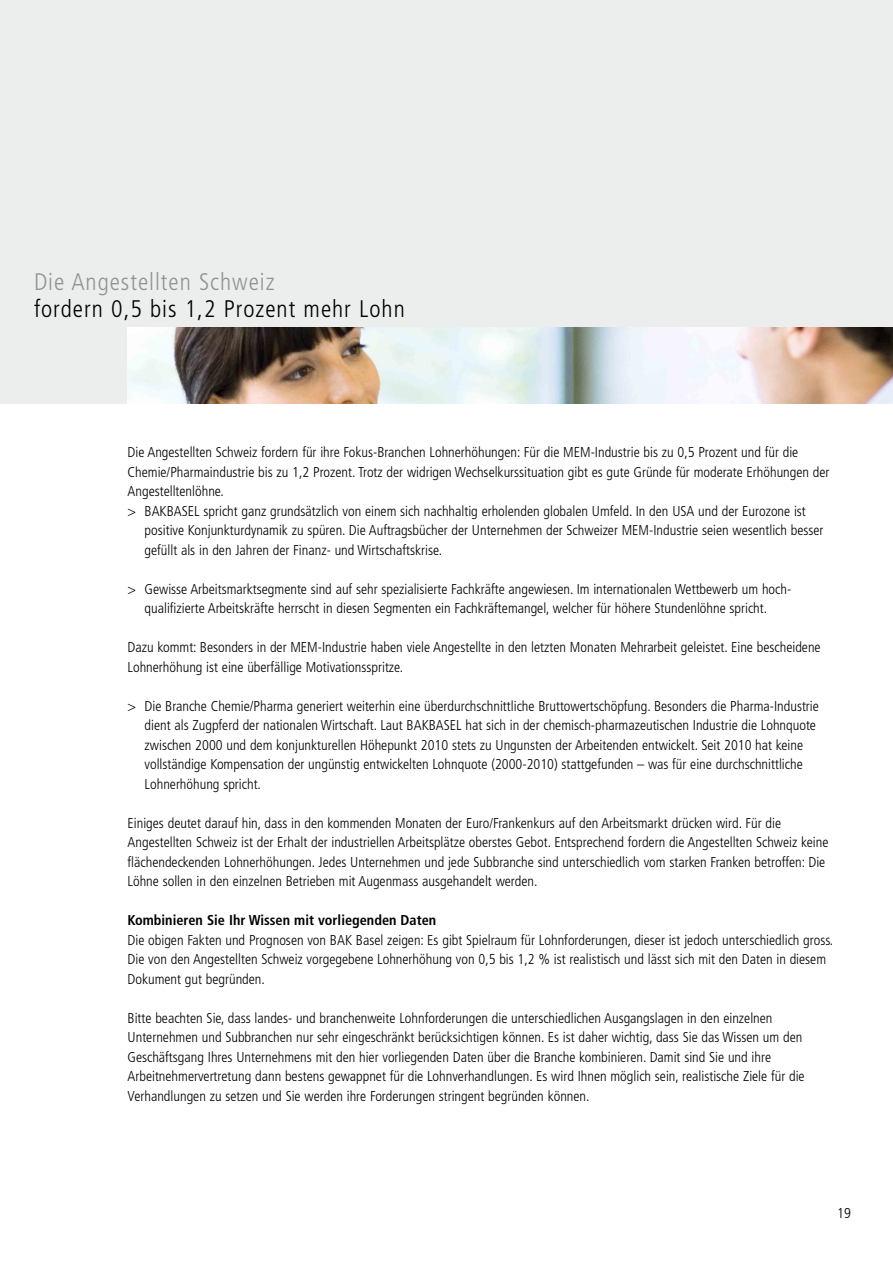
<style>
.page{position:relative;width:893px;height:1263px;background:#fff}
.page>*{position:absolute;margin:0;border:0;box-sizing:border-box;transform-origin:0 0}
.t1{font:300 condensed 24px "Frutiger";letter-spacing:.04em;color:#000}
.t2{font:300 condensed 24px "Frutiger";letter-spacing:.04em;color:#929395}
.t3{font:300 condensed 14.25px/19.5px "Frutiger";color:#000}
.t4{font:700 condensed 14.25px "Frutiger";color:#000}
</style>
<div class="page">
<div style="left:0;top:0;width:893px;height:404px;background:#eceded"></div>
<img style="left:128px;top:327px;width:765px;height:77px">
<h1 class="t2" style="left:34px;top:268px;width:242px">Die Angestellten Schweiz</h1>
<h1 class="t1" style="left:34px;top:295px;width:372px">fordern 0,5 bis 1,2 Prozent mehr Lohn</h1>
<p class="t3" style="left:128px;top:443px;width:703px">Die Angestellten Schweiz fordern für ihre Fokus-Branchen Lohnerhöhungen: Für die MEM-Industrie bis zu 0,5 Prozent und für die Chemie/Pharmaindustrie bis zu 1,2 Prozent. Trotz der widrigen Wechselkurssituation gibt es gute Gründe für moderate Erhöhungen der Angestelltenlöhne.<br>&gt; BAKBASEL spricht ganz grundsätzlich von einem sich nachhaltig erholenden globalen Umfeld. In den USA und der Eurozone ist</p>
<p class="t3" style="left:145px;top:521px;width:680px">positive Konjunkturdynamik zu spüren. Die Auftragsbücher der Unternehmen der Schweizer MEM-Industrie seien wesentlich besser gefüllt als in den Jahren der Finanz- und Wirtschaftskrise.</p>
<p class="t3" style="left:128px;top:579px;width:664px;text-align:center">&gt; Gewisse Arbeitsmarktsegmente sind auf sehr spezialisierte Fachkräfte angewiesen. Im internationalen Wettbewerb um hoch&shy;qualifizierte Arbeitskräfte herrscht in diesen Segmenten ein Fachkräftemangel, welcher für höhere Stundenlöhne spricht.</p>
<p class="t3" style="left:128px;top:638px;width:695px">Dazu kommt: Besonders in der MEM-Industrie haben viele Angestellte in den letzten Monaten Mehrarbeit geleistet. Eine bescheidene<br>Lohnerhöhung ist eine überfällige Motivationsspritze.</p>
<p class="t3" style="left:145px;top:696px;width:676px;text-indent:-17px">&gt; Die Branche Chemie/Pharma generiert weiterhin eine überdurchschnittliche Bruttowertschöpfung. Besonders die Pharma-Industrie dient als Zugpferd der nationalen Wirtschaft. Laut BAKBASEL hat sich in der chemisch-pharmazeutischen Industrie die Lohnquote zwischen 2000 und dem konjunkturellen Höhepunkt 2010 stets zu Ungunsten der Arbeitenden entwickelt. Seit 2010 hat keine vollständige Kompensation der ungünstig entwickelten Lohnquote (2000-2010) stattgefunden – was für eine durchschnittliche Lohnerhöhung spricht.</p>
<p class="t3" style="left:128px;top:813px;width:702px">Einiges deutet darauf hin, dass in den kommenden Monaten der Euro/Frankenkurs auf den Arbeitsmarkt drücken wird. Für die Angestellten Schweiz ist der Erhalt der industriellen Arbeitsplätze oberstes Gebot. Entsprechend fordern die Angestellten Schweiz keine flächendeckenden Lohnerhöhungen. Jedes Unternehmen und jede Subbranche sind unterschiedlich vom starken Franken betroffen: Die Löhne sollen in den einzelnen Betrieben mit Augenmass ausgehandelt werden.</p>
<p class="t4" style="left:128px;top:912px;width:310px">Kombinieren Sie Ihr Wissen mit vorliegenden Daten</p>
<p class="t3" style="left:128px;top:930px;width:707px">Die obigen Fakten und Prognosen von BAK Basel zeigen: Es gibt Spielraum für Lohnforderungen, dieser ist jedoch unterschiedlich gross.<br>Die von den Angestellten Schweiz vorgegebene Lohnerhöhung von 0,5 bis 1,2 % ist realistisch und lässt sich mit den Daten in diesem<br>Dokument gut begründen.</p>
<p class="t3" style="left:128px;top:1008px;width:679px">Bitte beachten Sie, dass landes- und branchenweite Lohnforderungen die unterschiedlichen Ausgangslagen in den einzelnen Unternehmen und Subbranchen nur sehr eingeschränkt berücksichtigen können. Es ist daher wichtig, dass Sie das Wissen um den Geschäftsgang Ihres Unternehmens mit den hier vorliegenden Daten über die Branche kombinieren. Damit sind Sie und ihre Arbeitnehmervertretung dann bestens gewappnet für die Lohnverhandlungen. Es wird Ihnen möglich sein, realistische Ziele für die Verhandlungen zu setzen und Sie werden ihre Forderungen stringent begründen können.</p>
<p class="t3" style="left:837px;top:1204px;width:15px">19</p>
</div>
